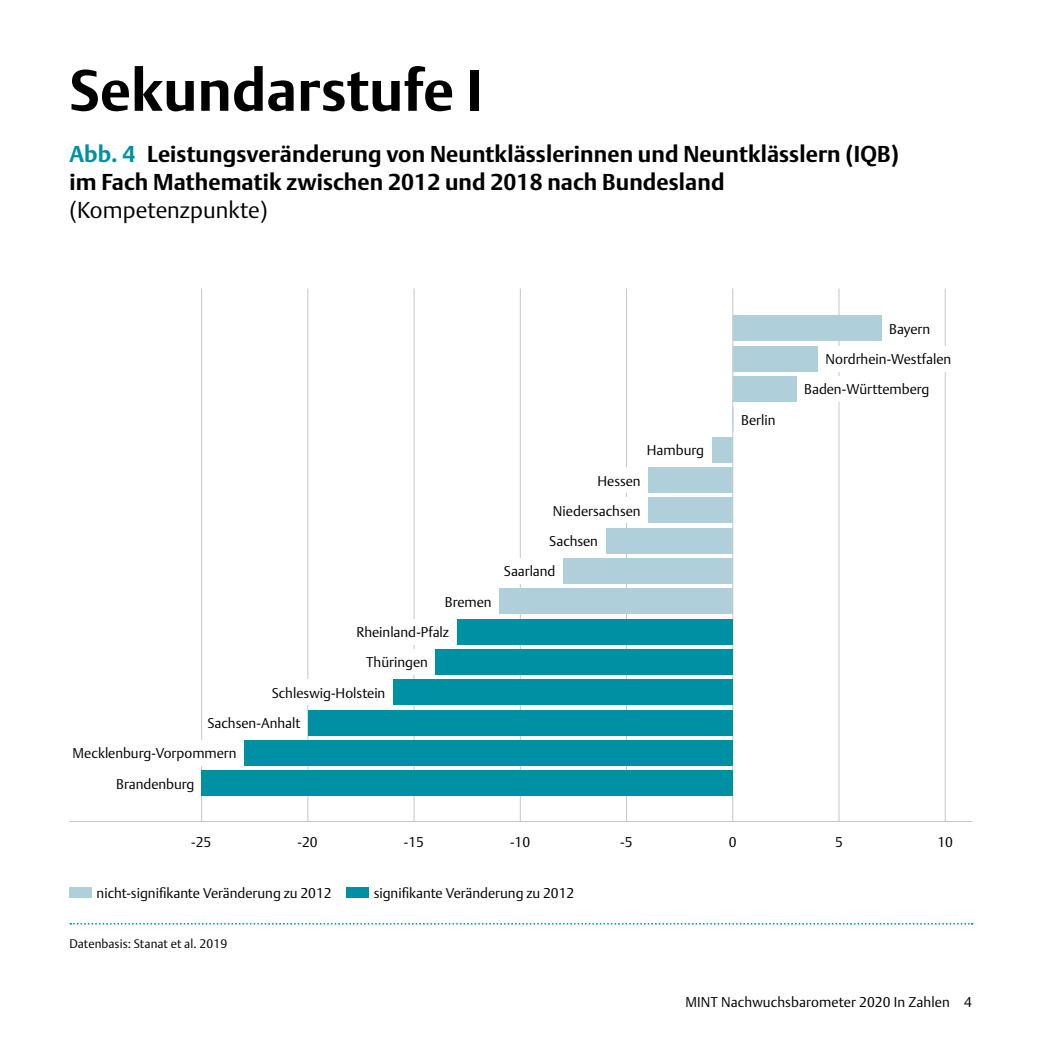
<style>
.page{position:relative;width:1042px;height:1042px;background:#fff}
.page>*{position:absolute;margin:0;border:0;box-sizing:border-box;transform-origin:0 0}
.t1{font:700 57.75px "DTL Argo T";letter-spacing:.005em;color:#000}
.t2{font:700 22.75px/28px "DTL Argo T";letter-spacing:.005em;color:#000}
.t3{font:300 22.75px "DTL Argo T";color:#000}
.t4{font:300 14px "DTL Argo T";color:#000}
.t5{font:300 12.25px "DTL Argo T";letter-spacing:.01em;color:#000}
.s1{color:#0090a3}
</style>
<div class="page">
<div style="left:346px;top:886px;width:23px;height:11px;background:#0090a3"></div>
<div style="left:69px;top:886px;width:23px;height:11px;background:#afd0da"></div>
<svg style="left:70px;top:923px;width:902px;height:1px"></svg>
<hr style="left:945px;top:288px;width:1px;height:533px;background:#c6c6c6">
<hr style="left:838px;top:288px;width:1px;height:533px;background:#c6c6c6">
<hr style="left:732px;top:288px;width:1px;height:533px;background:#c6c6c6">
<hr style="left:201px;top:288px;width:1px;height:533px;background:#c6c6c6">
<hr style="left:307px;top:288px;width:1px;height:533px;background:#c6c6c6">
<hr style="left:414px;top:288px;width:1px;height:533px;background:#c6c6c6">
<hr style="left:520px;top:288px;width:1px;height:533px;background:#c6c6c6">
<hr style="left:626px;top:288px;width:1px;height:533px;background:#c6c6c6">
<div style="left:202px;top:771px;width:531px;height:25px;background:#0090a3"></div>
<div style="left:733px;top:346px;width:85px;height:25px;background:#afd0da"></div>
<div style="left:818px;top:346px;width:180px;height:25px;background:#fff"></div>
<div style="left:733px;top:316px;width:148px;height:25px;background:#afd0da"></div>
<div style="left:733px;top:376px;width:64px;height:26px;background:#afd0da"></div>
<div style="left:797px;top:376px;width:147px;height:26px;background:#fff"></div>
<svg style="left:732px;top:407px;width:1px;height:24px"></svg>
<div style="left:712px;top:437px;width:21px;height:25px;background:#afd0da"></div>
<div style="left:648px;top:467px;width:85px;height:26px;background:#afd0da"></div>
<div style="left:537px;top:468px;width:111px;height:25px;background:#fff"></div>
<div style="left:648px;top:498px;width:85px;height:25px;background:#afd0da"></div>
<div style="left:537px;top:497px;width:111px;height:26px;background:#fff"></div>
<div style="left:605px;top:528px;width:128px;height:25px;background:#afd0da"></div>
<div style="left:563px;top:558px;width:170px;height:26px;background:#afd0da"></div>
<div style="left:484px;top:558px;width:79px;height:26px;background:#fff"></div>
<div style="left:499px;top:589px;width:234px;height:25px;background:#afd0da"></div>
<div style="left:457px;top:619px;width:276px;height:25px;background:#0090a3"></div>
<div style="left:332px;top:619px;width:125px;height:25px;background:#fff"></div>
<div style="left:435px;top:649px;width:298px;height:26px;background:#0090a3"></div>
<div style="left:356px;top:649px;width:79px;height:26px;background:#fff"></div>
<div style="left:393px;top:680px;width:340px;height:25px;background:#0090a3"></div>
<div style="left:243px;top:680px;width:150px;height:25px;background:#fff"></div>
<div style="left:308px;top:710px;width:425px;height:25px;background:#0090a3"></div>
<div style="left:244px;top:740px;width:489px;height:26px;background:#0090a3"></div>
<hr style="left:69px;top:821px;width:903px;height:1px;background:#c6c6c6">
<h1 class="t1" style="left:69px;top:56px;width:414px">Sekundarstufe I</h1>
<h2 class="t2" style="left:69px;top:139px;width:831px"><span class="s1">Abb. 4</span> Leistungsveränderung von Neuntklässlerinnen und Neuntklässlern (IQB) im Fach Mathematik zwischen 2012 und 2018 nach Bundesland</h2>
<h2 class="t3" style="left:69px;top:196px;width:200px">(Kompetenzpunkte)</h2>
<p class="t4" style="left:889px;top:320px;width:42px">Bayern</p>
<p class="t4" style="left:825px;top:351px;width:127px">Nordrhein-Westfalen</p>
<p class="t4" style="left:445px;top:593px;width:48px">Bremen</p>
<p class="t4" style="left:356px;top:624px;width:94px">Rheinland-Pfalz</p>
<p class="t4" style="left:366px;top:654px;width:63px">Thüringen</p>
<p class="t4" style="left:272px;top:684px;width:115px">Schleswig-Holstein</p>
<p class="t4" style="left:207px;top:715px;width:95px">Sachsen-Anhalt</p>
<p class="t4" style="left:73px;top:745px;width:166px">Mecklenburg-Vorpommern</p>
<p class="t4" style="left:116px;top:775px;width:80px">Brandenburg</p>
<p class="t4" style="left:597px;top:472px;width:45px">Hessen</p>
<p class="t4" style="left:553px;top:502px;width:89px">Niedersachsen</p>
<p class="t4" style="left:549px;top:533px;width:50px">Sachsen</p>
<p class="t4" style="left:504px;top:563px;width:53px">Saarland</p>
<p class="t4" style="left:647px;top:442px;width:59px">Hamburg</p>
<p class="t4" style="left:741px;top:411px;width:36px">Berlin</p>
<p class="t4" style="left:804px;top:381px;width:127px">Baden-Württemberg</p>
<p class="t4" style="left:191px;top:833px;width:22px">-25</p>
<p class="t4" style="left:298px;top:833px;width:22px">-20</p>
<p class="t4" style="left:404px;top:833px;width:22px">-15</p>
<p class="t4" style="left:510px;top:833px;width:22px">-10</p>
<p class="t4" style="left:620px;top:833px;width:14px">-5</p>
<p class="t4" style="left:729px;top:833px;width:9px">0</p>
<p class="t4" style="left:835px;top:833px;width:9px">5</p>
<p class="t4" style="left:937px;top:833px;width:17px">10</p>
<p class="t4" style="left:97px;top:884px;width:236px">nicht-signifikante Veränderung zu 2012</p>
<p class="t4" style="left:374px;top:884px;width:202px">signifikante Veränderung zu 2012</p>
<p class="t5" style="left:69px;top:936px;width:159px">Datenbasis: Stanat et al. 2019</p>
<p class="t4" style="left:685px;top:994px;width:288px">MINT Nachwuchsbarometer 2020 In Zahlen 4</p>
</div>
